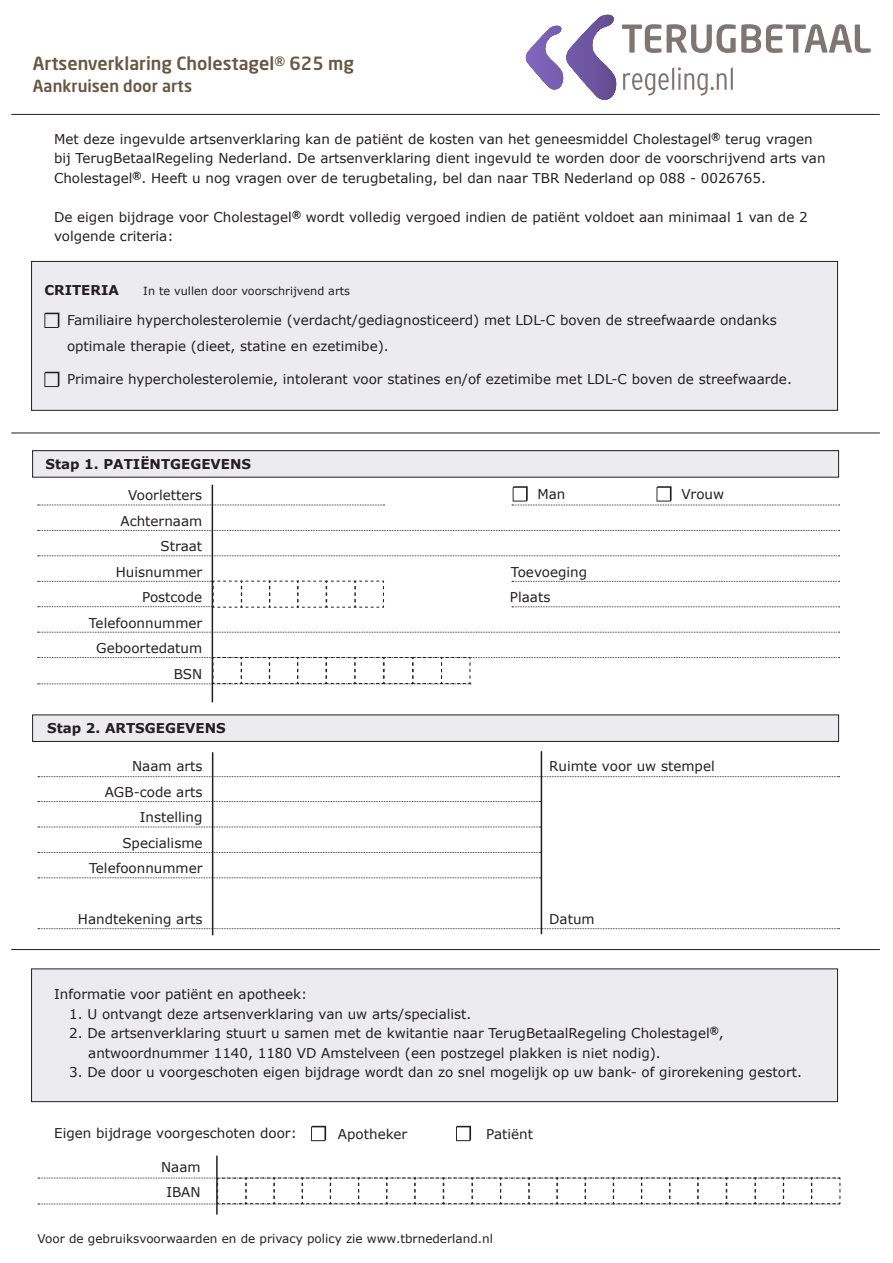
<style>
.page{position:relative;width:893px;height:1263px;background:#fff}
.page>*{position:absolute;margin:0;border:0;box-sizing:border-box;transform-origin:0 0}
.t1{font:500 18px "Neo Sans Pro";color:#685743}
.t2{font:500 16.5px "Neo Sans Pro";color:#685743}
.t3{font:13.5px/19.5px "Verdana";color:#231f20}
.t4{font:700 13.5px "Verdana";color:#231f20}
.t5{font:12px "Verdana";color:#231f20}
.t6{font:11.25px "Verdana";color:#231f20}
.s1{font-family:"Neo Sans Pro";font-weight:500;font-size:15px}
</style>
<div class="page">
<div style="left:32px;top:261px;width:805px;height:149px;background:#ececee"></div>
<div style="left:31px;top:261px;width:807px;height:150px;border:1px solid #231f20"></div>
<div style="left:32px;top:969px;width:805px;height:132px;background:#ececee"></div>
<div style="left:31px;top:968px;width:807px;height:134px;border:1px solid #231f20"></div>
<div style="left:33px;top:451px;width:806px;height:26px;background:#ececee"></div>
<div style="left:32px;top:450px;width:807px;height:28px;border:1px solid #231f20"></div>
<div style="left:33px;top:715px;width:806px;height:26px;background:#ececee"></div>
<div style="left:32px;top:714px;width:807px;height:28px;border:1px solid #231f20"></div>
<hr style="left:11px;top:114px;width:869px;height:1px;background:#231f20">
<hr style="left:11px;top:433px;width:869px;height:1px;background:#231f20">
<hr style="left:11px;top:949px;width:869px;height:1px;background:#231f20">
<svg style="left:38px;top:827px;width:503px;height:1px"></svg>
<svg style="left:38px;top:801px;width:503px;height:1px"></svg>
<svg style="left:38px;top:776px;width:802px;height:1px"></svg>
<svg style="left:38px;top:852px;width:503px;height:1px"></svg>
<svg style="left:38px;top:877px;width:503px;height:1px"></svg>
<svg style="left:38px;top:928px;width:802px;height:1px"></svg>
<hr style="left:212px;top:752px;width:1px;height:183px;background:#231f20">
<hr style="left:216px;top:1155px;width:2px;height:59px;background:#231f20">
<hr style="left:541px;top:751px;width:1px;height:183px;background:#231f20">
<svg style="left:44px;top:313px;width:15px;height:15px"></svg>
<svg style="left:38px;top:530px;width:802px;height:1px"></svg>
<svg style="left:38px;top:505px;width:346px;height:1px"></svg>
<svg style="left:38px;top:555px;width:802px;height:1px"></svg>
<svg style="left:512px;top:581px;width:328px;height:1px"></svg>
<svg style="left:512px;top:606px;width:328px;height:1px"></svg>
<svg style="left:38px;top:632px;width:802px;height:1px"></svg>
<hr style="left:212px;top:485px;width:1px;height:217px;background:#231f20">
<svg style="left:38px;top:580px;width:346px;height:28px"></svg>
<svg style="left:525px;top:15px;width:346px;height:85px"></svg>
<svg style="left:44px;top:372px;width:15px;height:15px"></svg>
<svg style="left:512px;top:486px;width:328px;height:20px"></svg>
<svg style="left:311px;top:1126px;width:15px;height:15px"></svg>
<svg style="left:456px;top:1126px;width:15px;height:15px"></svg>
<svg style="left:38px;top:1177px;width:803px;height:27px"></svg>
<svg style="left:38px;top:657px;width:802px;height:27px"></svg>
<p class="t1" style="left:33px;top:52px;width:322px">Artsenverklaring Cholestagel® 625 mg</p>
<p class="t2" style="left:33px;top:76px;width:161px">Aankruisen door arts</p>
<p class="t3" style="left:54px;top:129px;width:773px">Met deze ingevulde artsenverklaring kan de patiënt de kosten van het geneesmiddel Cholestagel<span class="s1">®</span> terug vragen bij TerugBetaalRegeling Nederland. De artsenverklaring dient ingevuld te worden door de voorschrijvend arts van<br>Cholestagel<span class="s1">®</span>. Heeft u nog vragen over de terugbetaling, bel dan naar TBR Nederland op 088 - 0026765.</p>
<p class="t3" style="left:54px;top:207px;width:755px">De eigen bijdrage voor Cholestagel<span class="s1">®</span> wordt volledig vergoed indien de patiënt voldoet aan minimaal 1 van de 2 volgende criteria:</p>
<p class="t4" style="left:44px;top:280px;width:76px">CRITERIA</p>
<p class="t6" style="left:143px;top:283px;width:208px">In te vullen door voorschrijvend arts</p>
<p class="t3" style="left:67px;top:311px;width:711px">Familiaire hypercholesterolemie (verdacht/gediagnosticeerd) met LDL-C boven de streefwaarde ondanks</p>
<p class="t3" style="left:67px;top:336px;width:323px">optimale therapie (dieet, statine en ezetimibe).</p>
<p class="t3" style="left:67px;top:369px;width:726px">Primaire hypercholesterolemie, intolerant voor statines en/of ezetimibe met LDL-C boven de streefwaarde.</p>
<p class="t4" style="left:46px;top:455px;width:207px">Stap 1. PATIËNTGEGEVENS</p>
<p class="t3" style="left:128px;top:486px;width:75px">Voorletters</p>
<p class="t3" style="left:120px;top:511px;width:83px">Achternaam</p>
<p class="t3" style="left:161px;top:537px;width:43px">Straat</p>
<p class="t3" style="left:116px;top:562px;width:88px">Huisnummer</p>
<p class="t3" style="left:142px;top:588px;width:62px">Postcode</p>
<p class="t3" style="left:89px;top:613px;width:115px">Telefoonnummer</p>
<p class="t3" style="left:96px;top:639px;width:107px">Geboortedatum</p>
<p class="t3" style="left:174px;top:664px;width:30px">BSN</p>
<p class="t4" style="left:47px;top:718px;width:180px">Stap 2. ARTSGEGEVENS</p>
<p class="t3" style="left:132px;top:756px;width:72px">Naam arts</p>
<p class="t3" style="left:105px;top:782px;width:99px">AGB-code arts</p>
<p class="t3" style="left:140px;top:807px;width:64px">Instelling</p>
<p class="t3" style="left:122px;top:833px;width:82px">Specialisme</p>
<p class="t3" style="left:89px;top:858px;width:115px">Telefoonnummer</p>
<p class="t3" style="left:78px;top:909px;width:126px">Handtekening arts</p>
<p class="t3" style="left:537px;top:484px;width:30px">Man</p>
<p class="t3" style="left:681px;top:484px;width:44px">Vrouw</p>
<p class="t3" style="left:511px;top:562px;width:78px">Toevoeging</p>
<p class="t3" style="left:510px;top:588px;width:42px">Plaats</p>
<p class="t3" style="left:549px;top:756px;width:167px">Ruimte voor uw stempel</p>
<p class="t3" style="left:549px;top:909px;width:47px">Datum</p>
<p class="t3" style="left:54px;top:984px;width:255px">Informatie voor patiënt en apotheek:</p>
<p class="t3" style="left:69px;top:1004px;width:404px">1. U ontvangt deze artsenverklaring van uw arts/specialist.</p>
<p class="t3" style="left:69px;top:1023px;width:656px">2. De artsenverklaring stuurt u samen met de kwitantie naar TerugBetaalRegeling Cholestagel<span class="s1">®</span>,</p>
<p class="t3" style="left:88px;top:1043px;width:574px">antwoordnummer 1140, 1180 VD Amstelveen (een postzegel plakken is niet nodig).</p>
<p class="t3" style="left:69px;top:1062px;width:734px">3. De door u voorgeschoten eigen bijdrage wordt dan zo snel mogelijk op uw bank- of girorekening gestort.</p>
<p class="t3" style="left:54px;top:1123px;width:244px">Eigen bijdrage voorgeschoten door:</p>
<p class="t3" style="left:338px;top:1124px;width:71px">Apotheker</p>
<p class="t3" style="left:486px;top:1124px;width:48px">Patiënt</p>
<p class="t3" style="left:161px;top:1157px;width:41px">Naam</p>
<p class="t3" style="left:166px;top:1183px;width:36px">IBAN</p>
<p class="t5" style="left:38px;top:1231px;width:457px">Voor de gebruiksvoorwaarden en de privacy policy zie www.tbrnederland.nl</p>
</div>
